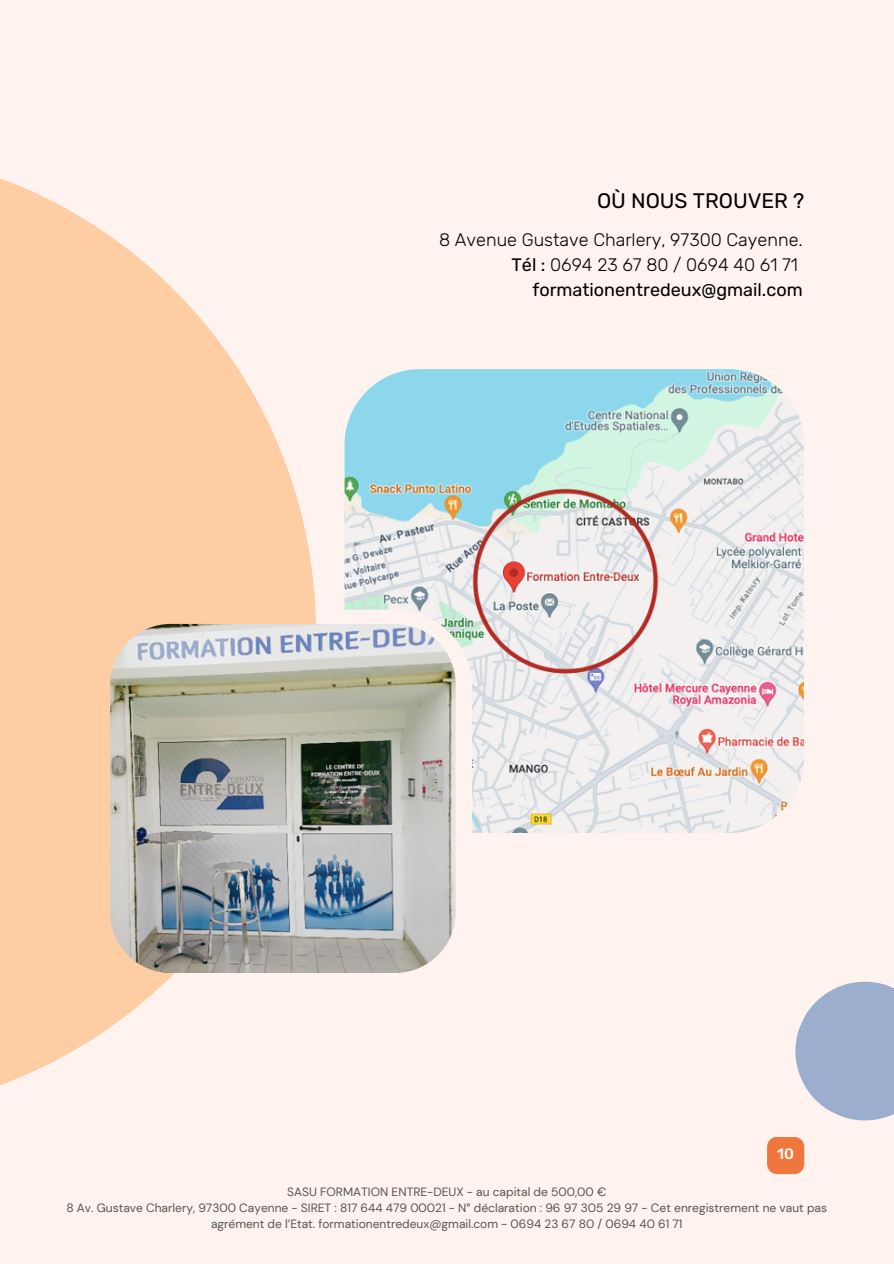
<style>
.page{position:relative;width:894px;height:1264px;background:#fff}
.page>*{position:absolute;margin:0;border:0;box-sizing:border-box;transform-origin:0 0}
.t1{font:21px "Rubik";color:#000}
.t2{font:300 18px/24.8px "Rubik";color:#000;text-align:right}
.t3{font:18px "Rubik";color:#000}
.t4{font:500 15px "Rubik";color:#fff}
.t5{font:12px/16px "DM Sans";color:#545454;text-align:center}
.s1{font-weight:400}
</style>
<div class="page">
<div style="left:0;top:0;width:893px;height:1263px;background:#fff3ef"></div>
<svg style="left:795px;top:981px;width:98px;height:140px"></svg>
<img style="left:344px;top:369px;width:459px;height:463px;border-radius:75px">
<div style="left:126px;top:609px;width:346px;height:349px;background:#fff3ef;border-radius:78px"></div>
<svg style="left:0;top:178px;width:316px;height:907px;fill:#ffcda3"></svg>
<img style="left:110px;top:624px;width:345px;height:348px;border-radius:61px">
<div style="left:766px;top:1136px;width:38px;height:38px;background:#ef773e;border-radius:10px"></div>
<p class="t1" style="left:597px;top:188px;width:209px">OÙ NOUS TROUVER ?</p>
<p class="t2" style="left:439px;top:228px;width:365px">8 Avenue Gustave Charlery, 97300 Cayenne.<br><span class="s1">Tél :</span> 0694 23 67 80 / 0694 40 61 71</p>
<p class="t3" style="left:532px;top:279px;width:272px">formationentredeux@gmail.com</p>
<p class="t4" style="left:777px;top:1145px;width:18px">10</p>
<p class="t5" style="left:287px;top:1184px;width:320px">SASU FORMATION ENTRE-DEUX - au capital de 500,00 €</p>
<p class="t5" style="left:66px;top:1200px;width:762px">8 Av. Gustave Charlery, 97300 Cayenne - SIRET : 817 644 479 00021 - N° déclaration : 96 97 305 29 97 - Cet enregistrement ne vaut pas agrément de l’Etat. formationentredeux@gmail.com - 0694 23 67 80 / 0694 40 61 71</p>
</div>
